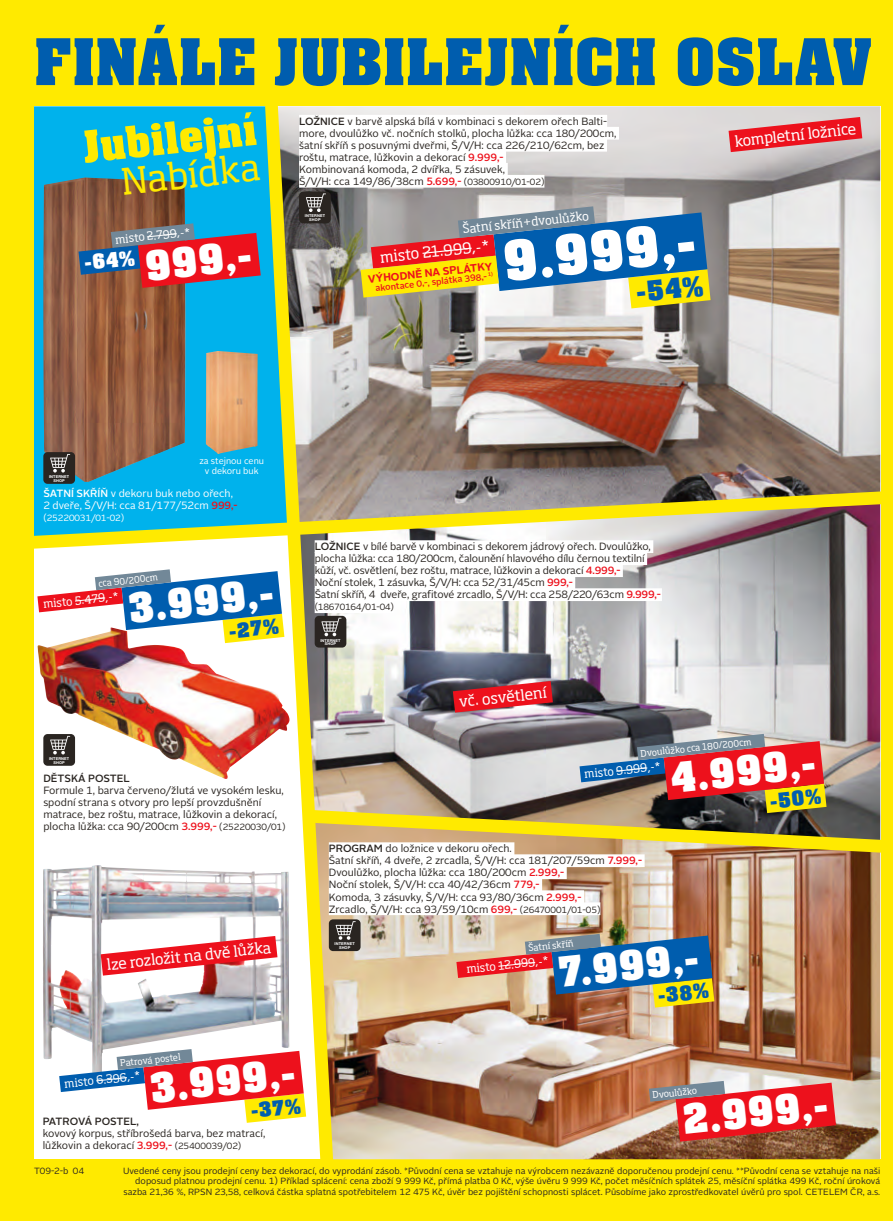
<style>
.page{position:relative;width:893px;height:1221px;background:#fff}
.page>*{position:absolute;margin:0;border:0;box-sizing:border-box;transform-origin:0 0}
.t1{font:700 70.2px "Aachen Com";color:#005dae}
.t2{font:700 60px "Aachen Com";color:#fff}
.t3{font:700 48px "Aachen Com";color:#ffea00}
.t4{font:700 45px "Aachen Com";color:#fff}
.t5{font:36px "Soho Pro";color:#ffea00}
.t6{font:700 30px "Aachen Com";color:#005dae}
.t7{font:700 22.5px "Aachen Com";color:#005dae}
.t8{font:700 22.5px "Aachen Com";color:#fff}
.t9{font:15px "Soho Pro";color:#fff}
.t10{font:12px "Soho Pro";color:#fff}
.t11{font:11.25px "Soho Pro";color:#fff}
.t12{font:10.8px "Alright Sans MX Bold";color:#ed111c}
.t13{font:10.5px/12px "Alright Sans MX Regular";color:#2a2521}
.t14{font:10.5px/12px "Alright Sans MX Regular";color:#fff}
.t15{font:10.5px "Alright Sans MX Medium";letter-spacing:-.005em;color:#2a2521}
.t16{font:9px/10.5px "Alright Sans MX Regular";color:#2a2521;text-align:right}
.t17{font:9px "Soho Pro";color:#fff}
.t18{font:9px/10.5px "Alright Sans MX Regular";color:#fff;text-align:center}
.t19{font:9px "Alright Sans MX Medium";color:#ed111c}
.t20{font:9px "Alright Sans MX Regular";letter-spacing:-.02em;color:#2a2521}
.t21{font:700 3.9px/3.9px "Helvetica Neue LT Pro";letter-spacing:.03em;color:#fff;text-align:center}
.s1{font-family:"Alright Sans MX Medium"}
.s2{font-family:"Alright Sans MX Medium";color:#ed111c}
.s3{font-size:9px}
</style>
<div class="page">
<div style="left:0;top:0;width:893px;height:1220px;background:#ffea00"></div>
<div style="left:34px;top:106px;width:846px;height:1053px;background:#fff"></div>
<div style="left:34px;top:106px;width:231px;height:384px;background:#00b2ec"></div>
<img style="left:43px;top:177px;width:142px;height:305px">
<img style="left:206px;top:351px;width:52px;height:103px">
<div style="left:43px;top:452px;width:32px;height:32px;background:#2a2521;border-radius:4px"></div>
<svg style="left:50px;top:454px;width:20px;height:18px"></svg>
<img style="left:43px;top:865px;width:222px;height:194px">
<svg style="left:101px;top:935px;width:164px;height:40px"></svg>
<img style="left:333px;top:549px;width:547px;height:184px">
<div style="left:315px;top:540px;width:338px;height:13px;background:#fff"></div>
<div style="left:315px;top:552px;width:332px;height:13px;background:#fff"></div>
<div style="left:315px;top:564px;width:308px;height:13px;background:#fff"></div>
<div style="left:315px;top:576px;width:260px;height:13px;background:#fff"></div>
<div style="left:315px;top:588px;width:347px;height:13px;background:#fff"></div>
<div style="left:315px;top:600px;width:79px;height:13px;background:#fff"></div>
<svg style="left:453px;top:681px;width:100px;height:31px;background:#cf3943"></svg>
<div style="left:315px;top:616px;width:31px;height:31px;background:#2a2521;border-radius:4px"></div>
<svg style="left:333px;top:617px;width:9px;height:19px"></svg>
<img style="left:333px;top:106px;width:547px;height:384px">
<div style="left:299px;top:115px;width:308px;height:13px;background:#fff"></div>
<div style="left:299px;top:127px;width:320px;height:13px;background:#fff"></div>
<div style="left:299px;top:139px;width:308px;height:13px;background:#fff"></div>
<div style="left:299px;top:151px;width:207px;height:13px;background:#fff"></div>
<div style="left:299px;top:163px;width:209px;height:13px;background:#fff"></div>
<div style="left:299px;top:175px;width:245px;height:13px;background:#fff"></div>
<svg style="left:729px;top:117px;width:133px;height:35px;background:#e25b62"></svg>
<svg style="left:78px;top:223px;width:183px;height:65px;background:#904d5f"></svg>
<svg style="left:59px;top:1048px;width:206px;height:74px"></svg>
<img style="left:37px;top:643px;width:228px;height:136px">
<div style="left:43px;top:734px;width:32px;height:31px;background:#2a2521;border-radius:4px"></div>
<svg style="left:50px;top:735px;width:20px;height:19px"></svg>
<svg style="left:37px;top:569px;width:228px;height:74px"></svg>
<img style="left:333px;top:852px;width:547px;height:307px">
<div style="left:329px;top:842px;width:185px;height:13px;background:#fff"></div>
<div style="left:329px;top:854px;width:316px;height:13px;background:#fff"></div>
<div style="left:329px;top:866px;width:238px;height:13px;background:#fff"></div>
<div style="left:329px;top:878px;width:213px;height:13px;background:#fff"></div>
<div style="left:329px;top:890px;width:255px;height:13px;background:#fff"></div>
<div style="left:329px;top:902px;width:271px;height:13px;background:#fff"></div>
<div style="left:329px;top:919px;width:32px;height:32px;background:#2a2521;border-radius:4px"></div>
<svg style="left:336px;top:921px;width:20px;height:18px"></svg>
<img style="left:649px;top:1080px;width:187px;height:61px">
<img style="left:456px;top:933px;width:258px;height:74px">
<svg style="left:361px;top:206px;width:350px;height:102px;background:#869386"></svg>
<svg style="left:34px;top:490px;width:847px;height:59px;background:#a0b994"></svg>
<img style="left:333px;top:733px;width:548px;height:119px">
<svg style="left:265px;top:106px;width:68px;height:1053px"></svg>
<h1 class="t1" style="left:34px;top:23px;width:839px">FINÁLE JUBILEJNÍCH OSLAV</h1>
<h3 class="t3" style="left:81px;top:121px;width:177px;rotate:-6deg">JUBILEJNÍ</h3>
<p class="t13" style="left:299px;top:115px;width:319px"><span class="s1">LOŽNICE</span> v barvě alpská bílá v kombinaci s dekorem ořech Balti&shy;more, dvoulůžko vč. nočních stolků, plocha lůžka: cca 180/200cm, šatní skříň s posuvnými dveřmi, Š/V/H: cca 226/210/62cm, bez roštu, matrace, lůžkovin a dekorací <span class="s2">9.999,-<br></span>Kombinovaná komoda, 2 dvířka, 5 zásuvek,<br>Š/V/H: cca 149/86/38cm <span class="s2">5.699,-</span> <span class="s3">(03800910/01-02)</span></p>
<h3 class="t9" style="left:734px;top:131px;width:123px;rotate:-6deg">kompletní ložnice</h3>
<p class="t21" style="left:305px;top:214px;width:22px">INTERNET<br>SHOP</p>
<h3 class="t5" style="left:119px;top:157px;width:141px;rotate:-6deg">Nabídka</h3>
<p class="t10" style="left:462px;top:220px;width:129px;rotate:-6deg">Šatní skříň+dvoulůžko</p>
<h2 class="t2" style="left:500px;top:228px;width:196px;rotate:-6deg">9.999,-</h2>
<p class="t11" style="left:115px;top:232px;width:77px;rotate:-6deg">misto 2.799,-*</p>
<h3 class="t8" style="left:83px;top:250px;width:53px;rotate:-6deg">-64%</h3>
<h3 class="t9" style="left:379px;top:247px;width:111px;rotate:-6deg">misto 21.999,-*</h3>
<h3 class="t4" style="left:143px;top:241px;width:109px;rotate:-6deg">999,-</h3>
<p class="t12" style="left:367px;top:272px;width:126px;rotate:-6deg">VÝHODNĚ NA SPLÁTKY</p>
<p class="t19" style="left:375px;top:282px;width:120px;rotate:-6deg">AKONTACE 0,-, SPLÁTKA 398,- <sup>1)</sup></p>
<h3 class="t6" style="left:634px;top:276px;width:70px;rotate:-6deg">-54%</h3>
<p class="t21" style="left:49px;top:474px;width:22px">INTERNET<br>SHOP</p>
<p class="t18" style="left:199px;top:455px;width:66px">za stejnou cenu v dekoru buk</p>
<p class="t14" style="left:43px;top:487px;width:196px"><span class="s1">ŠATNÍ SKŘÍŇ</span> v dekoru buk nebo ořech,<br>2 dveře, Š/V/H: cca 81/177/52cm <span class="s2">999,-</span></p>
<p class="t18" style="left:43px;top:513px;width:82px">(25220031/01-02)</p>
<p class="t17" style="left:98px;top:577px;width:61px;rotate:-6deg">cca 90/200cm</p>
<h3 class="t4" style="left:126px;top:583px;width:148px;rotate:-6deg">3.999,-</h3>
<p class="t11" style="left:42px;top:596px;width:77px;rotate:-6deg">misto 5.479,-*</p>
<h3 class="t7" style="left:227px;top:618px;width:53px;rotate:-6deg">-27%</h3>
<p class="t21" style="left:49px;top:756px;width:22px">INTERNET<br>SHOP</p>
<p class="t15" style="left:43px;top:770px;width:88px">DĚTSKÁ POSTEL</p>
<p class="t13" style="left:43px;top:784px;width:244px">Formule 1, barva červeno/žlutá ve vysokém lesku, spodní strana s otvory pro lepší provzdušnění matrace, bez roštu, matrace, lůžkovin a dekorací, plocha lůžka: cca 90/200cm <span class="s2">3.999,-</span> <span class="s3">(25220030/01)</span></p>
<h3 class="t9" style="left:106px;top:954px;width:167px;rotate:-6deg">lze rozložit na dvě lůžka</h3>
<p class="t13" style="left:315px;top:541px;width:348px"><span class="s1">LOŽNICE</span> v bílé barvě v kombinaci s dekorem jádrový ořech. Dvoulůžko, plocha lůžka: cca 180/200cm, čalounění hlavového dílu černou textilní kůží, vč. osvětlení, bez roštu, matrace, lůžkovin a dekorací <span class="s2">4.999,-<br></span>Noční stolek, 1 zásuvka, Š/V/H: cca 52/31/45cm <span class="s2">999,-<br></span>Šatní skříň, 4 dveře, grafitové zrcadlo, Š/V/H: cca 258/220/63cm <span class="s2">9.999,-</span></p>
<p class="t20" style="left:315px;top:601px;width:81px">(18670164/01-04)</p>
<p class="t21" style="left:320px;top:638px;width:22px">INTERNET<br>SHOP</p>
<h3 class="t9" style="left:458px;top:691px;width:90px;rotate:-6deg">vč. osvětlení</h3>
<p class="t17" style="left:640px;top:747px;width:113px;rotate:-6deg">Dvoulůžko cca 180/200cm</p>
<h3 class="t4" style="left:668px;top:753px;width:147px;rotate:-6deg">4.999,-</h3>
<p class="t11" style="left:584px;top:766px;width:78px;rotate:-6deg">misto 9.999,-*</p>
<h3 class="t7" style="left:768px;top:788px;width:53px;rotate:-6deg">-50%</h3>
<p class="t13" style="left:329px;top:843px;width:315px"><span class="s1">PROGRAM</span> do ložnice v dekoru ořech.<br>Šatní skříň, 4 dveře, 2 zrcadla, Š/V/H: cca 181/207/59cm <span class="s2">7.999,- </span>Dvoulůžko, plocha lůžka: cca 180/200cm <span class="s2">2.999,-<br></span>Noční stolek, Š/V/H: cca 40/42/36cm <span class="s2">779,-<br></span>Komoda, 3 zásuvky, Š/V/H: cca 93/80/36cm <span class="s2">2.999,-<br></span>Zrcadlo, Š/V/H: cca 93/59/10cm <span class="s2">699,-</span> <span class="s3">(26470001/01-05)</span></p>
<p class="t21" style="left:335px;top:941px;width:22px">INTERNET<br>SHOP</p>
<p class="t17" style="left:528px;top:941px;width:47px;rotate:-6deg">Šatní skříň</p>
<h3 class="t4" style="left:556px;top:947px;width:143px;rotate:-6deg">7.999,-</h3>
<p class="t11" style="left:466px;top:961px;width:84px;rotate:-6deg">misto 12.999,-*</p>
<h3 class="t7" style="left:656px;top:983px;width:53px;rotate:-6deg">-38%</h3>
<p class="t17" style="left:120px;top:1056px;width:62px;rotate:-6deg">Patrová postel</p>
<h3 class="t4" style="left:148px;top:1062px;width:148px;rotate:-6deg">3.999,-</h3>
<p class="t11" style="left:64px;top:1075px;width:78px;rotate:-6deg">misto 6.396,-*</p>
<h3 class="t7" style="left:249px;top:1098px;width:52px;rotate:-6deg">-37%</h3>
<p class="t15" style="left:43px;top:1113px;width:98px">PATROVÁ POSTEL,</p>
<p class="t13" style="left:43px;top:1127px;width:224px">kovový korpus, stříbrošedá barva, bez matrací, lůžkovin a dekorací <span class="s2">3.999,-</span> <span class="s3">(25400039/02)</span></p>
<p class="t17" style="left:652px;top:1088px;width:46px;rotate:-6deg">Dvoulůžko</p>
<h3 class="t4" style="left:680px;top:1094px;width:148px;rotate:-6deg">2.999,-</h3>
<p class="t16" style="left:34px;top:1165px;width:51px">T09-2-b 04</p>
<p class="t16" style="left:123px;top:1165px;width:759px">Uvedené ceny jsou prodejní ceny bez dekorací, do vyprodání zásob. *Původní cena se vztahuje na výrobcem nezávazně doporučenou prodejní cenu. **Původní cena se vztahuje na naši doposud platnou prodejní cenu. 1) Příklad splácení: cena zboží 9 999 Kč, přímá platba 0 Kč, výše úvěru 9 999 Kč, počet měsíčních splátek 25, měsíční splátka 499 Kč, roční úroková sazba 21,36 %, RPSN 23,58, celková částka splatná spotřebitelem 12 475 Kč, úvěr bez pojištění schopnosti splácet. Působíme jako zprostředkovatel úvěrů pro spol. CETELEM ČR, a.s.</p>
</div>
